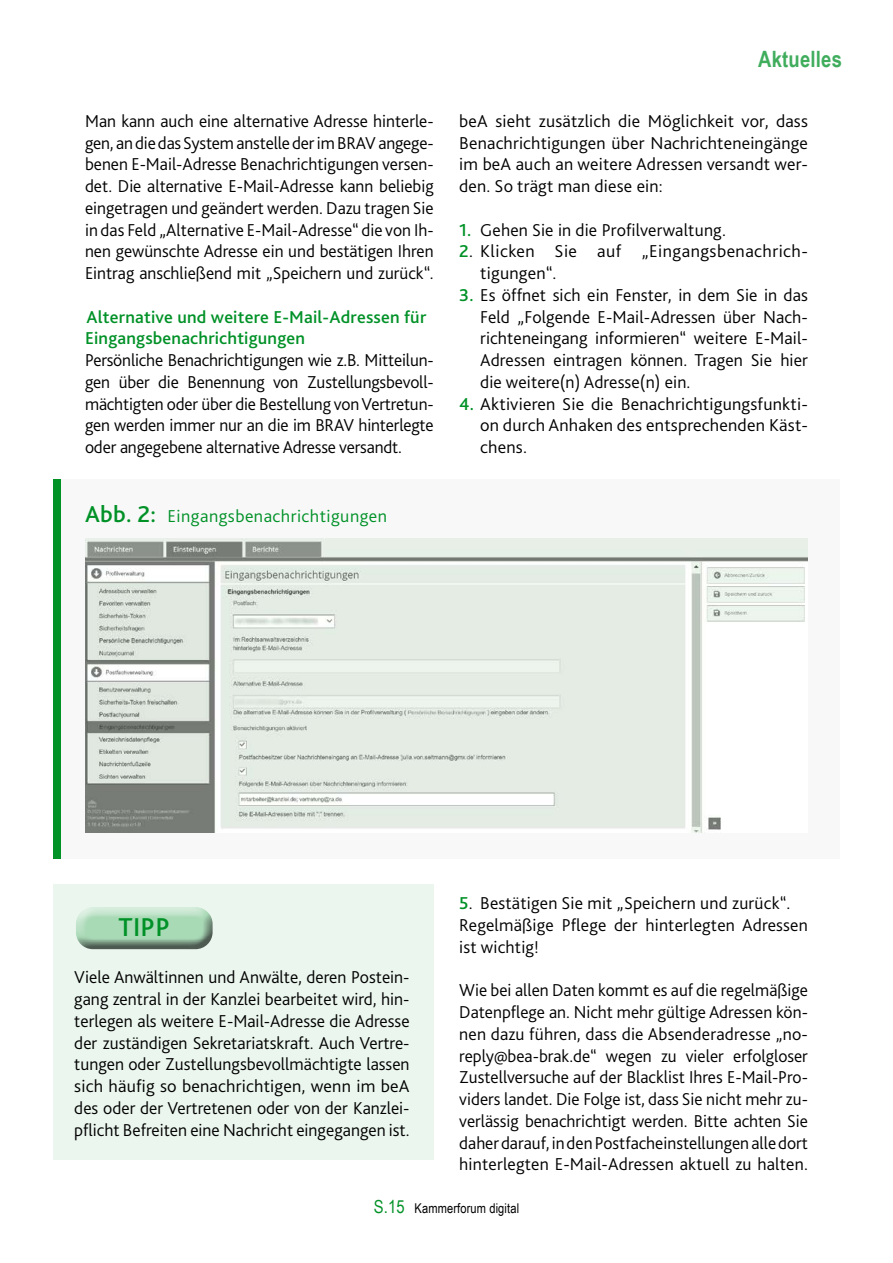
<style>
.page{position:relative;width:893px;height:1263px;background:#fff}
.page>*{position:absolute;margin:0;border:0;box-sizing:border-box;transform-origin:0 0}
.t1{font:500 27px "Bliss 2";color:#009127}
.t2{font:700 22.5px "Arial Narrow";letter-spacing:.01em;color:#40ad5d}
.Fließtext{font:300 18px/21.8px "Bliss 2";color:#000;text-align:justify}
.Aufzählung{font:300 18px/21.8px "Bliss 2";letter-spacing:.01em;color:#000;text-align:justify}
.Headline_1_Fließtext{font:500 18px/21.8px "Bliss 2";letter-spacing:.01em;color:#009127}
.Abbildung_Titel{font:300 18px "Bliss 2";letter-spacing:.025em;color:#009127}
.t3{font:13.5px "Arial Narrow";letter-spacing:.01em;color:#000}
.s1{font-weight:500;font-size:24px}
.s2{font-weight:500;color:#009127}
.s3{font-size:18px;color:#009127}
</style>
<div class="page">
<div style="left:53px;top:884px;width:381px;height:276px;background:#ebf6ee"></div>
<div style="left:53px;top:479px;width:787px;height:380px;background:#f8f8f8"></div>
<div style="left:53px;top:479px;width:7px;height:380px;background:#009127"></div>
<img style="left:85px;top:538px;width:723px;height:294px">
<div style="left:65px;top:896px;width:153px;height:51px;background:#fff;opacity:.75"></div>
<div style="left:69px;top:908px;width:155px;height:42px;background:#000;opacity:.75"></div>
<p class="Fließtext" style="left:85px;top:109px;width:350px">Man kann auch eine alternative Adresse hinterle&shy;gen, an die das System anstelle der im BRAV angege&shy;benen E-Mail-Adresse Benachrichtigungen versen&shy;det. Die alternative E-Mail-Adresse kann beliebig eingetragen und geändert werden. Dazu tragen Sie in das Feld „Alternative E-Mail-Adresse“ die von Ih&shy;nen gewünschte Adresse ein und bestätigen Ihren Eintrag anschließend mit „Speichern und zurück“.</p>
<p class="Headline_1_Fließtext" style="left:85px;top:305px;width:343px">Alternative und weitere E-Mail-Adressen für<br>Eingangsbenachrichtigungen</p>
<p class="Fließtext" style="left:85px;top:349px;width:350px">Persönliche Benachrichtigungen wie z.B. Mitteilun&shy;gen über die Benennung von Zustellungsbevoll&shy;mächtigten oder über die Bestellung von Vertretun&shy;gen werden immer nur an die im BRAV hinterlegte oder angegebene alternative Adresse versandt.</p>
<p class="Abbildung_Titel" style="left:85px;top:505px;width:304px"><span class="s1">Abb. 2:</span> Eingangsbenachrichtigungen</p>
<p class="t2" style="left:758px;top:42px;width:85px">Aktuelles</p>
<p class="Fließtext" style="left:459px;top:109px;width:350px">beA sieht zusätzlich die Möglichkeit vor, dass Benachrichtigungen über Nachrichteneingänge im beA auch an weitere Adressen versandt wer&shy;den. So trägt man diese ein:</p>
<p class="Aufzählung" style="left:459px;top:218px;width:268px"><span class="s2">1.</span> Gehen Sie in die Profilverwaltung.</p>
<p class="Aufzählung" style="left:480px;top:240px;width:327px;text-indent:-21px"><span class="s2">2</span>. Klicken Sie auf „Eingangsbenachrich&shy;tigungen“.</p>
<p class="Aufzählung" style="left:480px;top:283px;width:329px;text-indent:-21px"><span class="s2">3.</span> Es öffnet sich ein Fenster, in dem Sie in das Feld „Folgende E-Mail-Adressen über Nach&shy;richteneingang informieren“ weitere E-Mail-Adressen eintragen können. Tragen Sie hier die weitere(n) Adresse(n) ein.</p>
<p class="Aufzählung" style="left:480px;top:392px;width:329px;text-indent:-21px"><span class="s2">4.</span> Aktivieren Sie die Benachrichtigungsfunkti&shy;on durch Anhaken des entsprechenden Käst&shy;chens.</p>
<p class="t1" style="left:119px;top:910px;width:53px">TIPP</p>
<p class="Fließtext" style="left:74px;top:966px;width:337px">Viele Anwältinnen und Anwälte, deren Postein&shy;gang zentral in der Kanzlei bearbeitet wird, hin&shy;terlegen als weitere E-Mail-Adresse die Adresse der zuständigen Sekretariatskraft. Auch Vertre&shy;tungen oder Zustellungsbevollmächtigte lassen sich häufig so benachrichtigen, wenn im beA des oder der Vertretenen oder von der Kanzlei&shy;pflicht Befreiten eine Nachricht eingegangen ist.</p>
<p class="Aufzählung" style="left:459px;top:892px;width:332px"><span class="s2">5</span>. Bestätigen Sie mit „Speichern und zurück“.</p>
<p class="Fließtext" style="left:459px;top:914px;width:350px">Regelmäßige Pflege der hinterlegten Adressen ist wichtig!</p>
<p class="Fließtext" style="left:459px;top:979px;width:350px">Wie bei allen Daten kommt es auf die regelmäßige Datenpflege an. Nicht mehr gültige Adressen kön&shy;nen dazu führen, dass die Absenderadresse „no&shy;reply@bea-brak.de“ wegen zu vieler erfolgloser Zustellversuche auf der Blacklist Ihres E-Mail-Pro&shy;viders landet. Die Folge ist, dass Sie nicht mehr zu&shy;verlässig benachrichtigt werden. Bitte achten Sie daher darauf, in den Postfacheinstellungen alle dort hinterlegten E-Mail-Adressen aktuell zu halten.</p>
<p class="t3" style="left:374px;top:1198px;width:147px"><span class="s3">S.15</span> Kammerforum digital</p>
</div>
